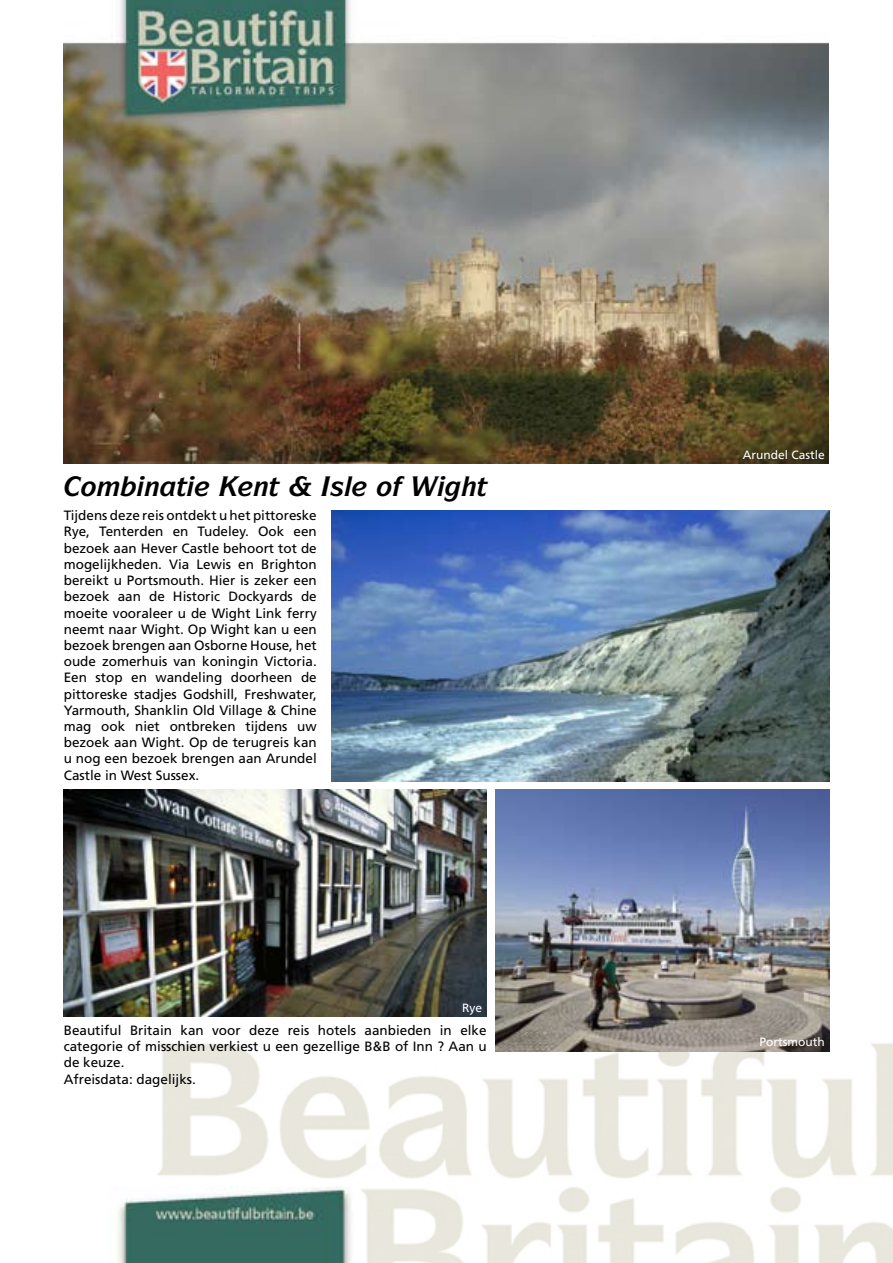
<style>
.page{position:relative;width:893px;height:1263px;background:#fff}
.page>*{position:absolute;margin:0;border:0;box-sizing:border-box;transform-origin:0 0}
.t1{font:italic 700 27px "Symbol";color:#000}
.t2{font:13.5px/16.2px "Frutiger";color:#000;text-align:justify}
.t3{font:12px "Frutiger";color:#fff}
</style>
<div class="page">
<img style="left:158px;top:1041px;width:735px;height:222px">
<img style="left:118px;top:1186px;width:237px;height:77px">
<img style="left:64px;top:0;width:765px;height:463px">
<img style="left:495px;top:789px;width:334px;height:263px">
<img style="left:64px;top:789px;width:423px;height:227px">
<img style="left:332px;top:510px;width:497px;height:271px">
<h1 class="t1" style="left:81px;top:470px;width:108px">□ ■▼</h1>
<h1 class="t1" style="left:331px;top:470px;width:64px">▲● □</h1>
<p class="t2" style="left:64px;top:507px;width:255px">Tijdens deze reis ontdekt u het pittoreske Rye, Tenterden en Tudeley. Ook een bezoek aan Hever Castle behoort tot de mogelijkheden. Via Lewis en Brighton bereikt u Portsmouth. Hier is zeker een bezoek aan de Historic Dockyards de moeite vooraleer u de Wight Link ferry neemt naar Wight. Op Wight kan u een bezoek brengen aan Osborne House, het oude zomerhuis van koningin Victoria.<br>Een stop en wandeling doorheen de pittoreske stadjes Godshill, Freshwater, Yarmouth, Shanklin Old Village &amp; Chine mag ook niet ontbreken tijdens uw bezoek aan Wight. Op de terugreis kan u nog een bezoek brengen aan Arundel Castle in West Sussex.</p>
<p class="t3" style="left:462px;top:1001px;width:22px">Rye</p>
<p class="t2" style="left:64px;top:1022px;width:424px;text-align:left">Beautiful Britain kan voor deze reis hotels aanbieden in elke categorie of misschien verkiest u een gezellige B&amp;B of Inn ? Aan u de keuze.<br>Afreisdata: dagelijks.</p>
<p class="t3" style="left:743px;top:448px;width:84px">Arundel Castle</p>
<p class="t3" style="left:759px;top:1035px;width:67px">Portsmouth</p>
</div>
